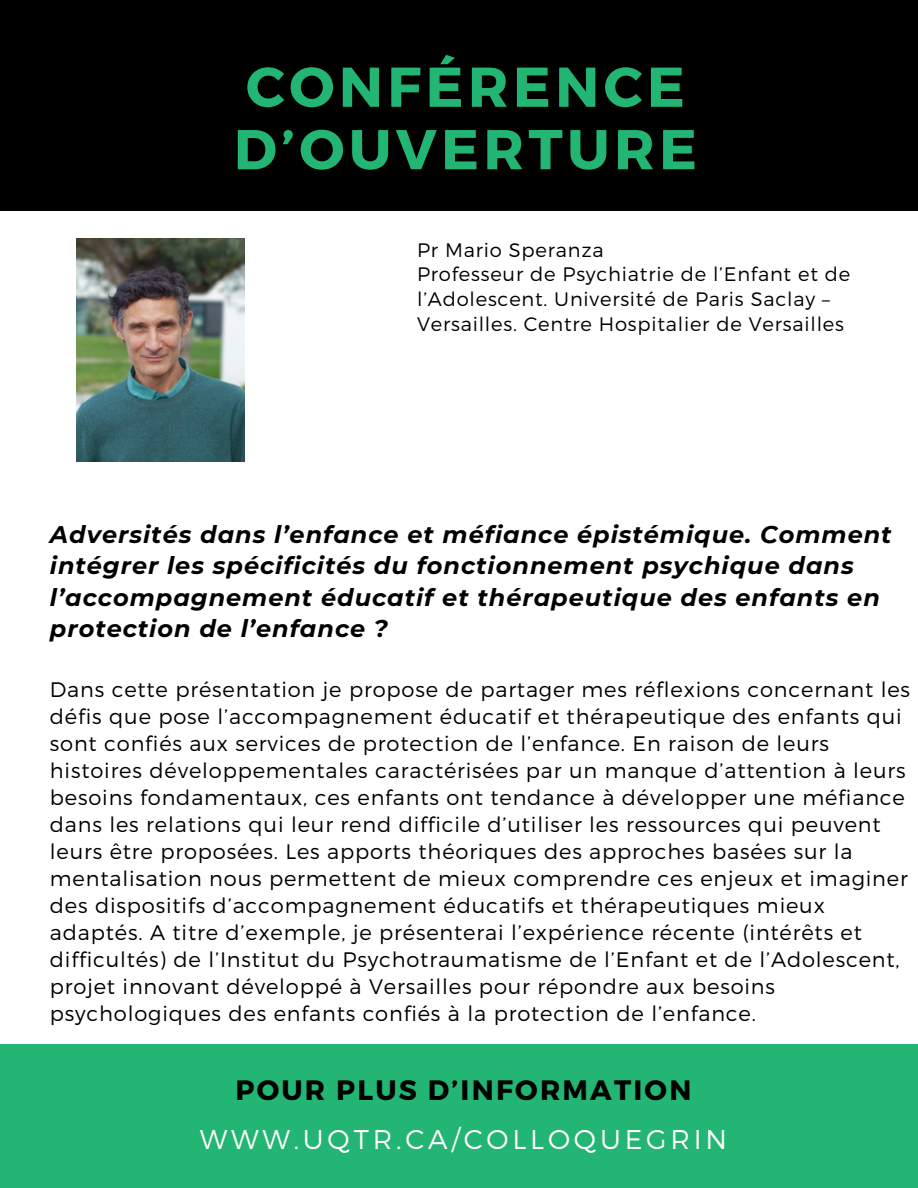
<style>
.page{position:relative;width:918px;height:1188px;background:#fff}
.page>*{position:absolute;margin:0;border:0;box-sizing:border-box;transform-origin:0 0}
.t1{font:700 56.1px/62.4px "Montserrat";letter-spacing:.08em;color:#23b573}
.t2{font:700 28.05px "Montserrat";letter-spacing:.08em;color:#000}
.t3{font:300 27.15px "Montserrat";letter-spacing:.14em;color:#fff}
.t4{font:italic 700 24px/31.5px "Montserrat";letter-spacing:.04em;color:#000}
.t5{font:300 21px/27px "Montserrat";letter-spacing:.04em;color:#000}
.t6{font:300 19.5px/24.8px "Montserrat";letter-spacing:.04em;color:#000}
</style>
<div class="page">
<div style="left:0;top:0;width:918px;height:211px;background:#000"></div>
<div style="left:0;top:1045px;width:918px;height:143px;background:#23b573"></div>
<img style="left:77px;top:238px;width:167px;height:223px">
<h1 class="t1" style="left:234px;top:53px;width:465px">CONFÉRENCE<br>D’OUVERTURE</h1>
<p class="t6" style="left:417px;top:236px;width:188px">Pr Mario Speranza</p>
<h4 class="t6" style="left:417px;top:261px;width:435px">Professeur de Psychiatrie de l’Enfant et de l’Adolescent. Université de Paris Saclay –<br>Versailles. Centre Hospitalier de Versailles</h4>
<p class="t4" style="left:50px;top:518px;width:843px">Adversités dans l’enfance et méfiance épistémique. Comment intégrer les spécificités du fonctionnement psychique dans l’accompagnement éducatif et thérapeutique des enfants en protection de l’enfance ?</p>
<p class="t5" style="left:50px;top:675px;width:862px">Dans cette présentation je propose de partager mes réflexions concernant les défis que pose l’accompagnement éducatif et thérapeutique des enfants qui sont confiés aux services de protection de l’enfance. En raison de leurs histoires développementales caractérisées par un manque d’attention à leurs besoins fondamentaux, ces enfants ont tendance à développer une méfiance dans les relations qui leur rend difficile d’utiliser les ressources qui peuvent leurs être proposées. Les apports théoriques des approches basées sur la mentalisation nous permettent de mieux comprendre ces enjeux et imaginer des dispositifs d’accompagnement éducatifs et thérapeutiques mieux adaptés. A titre d’exemple, je présenterai l’expérience récente (intérêts et difficultés) de l’Institut du Psychotraumatisme de l’Enfant et de l’Adolescent, projet innovant développé à Versailles pour répondre aux besoins psychologiques des enfants confiés à la protection de l’enfance.</p>
<p class="t2" style="left:235px;top:1072px;width:458px">POUR PLUS D’INFORMATION</p>
<p class="t3" style="left:200px;top:1122px;width:529px">WWW.UQTR.CA/COLLOQUEGRIN</p>
</div>
